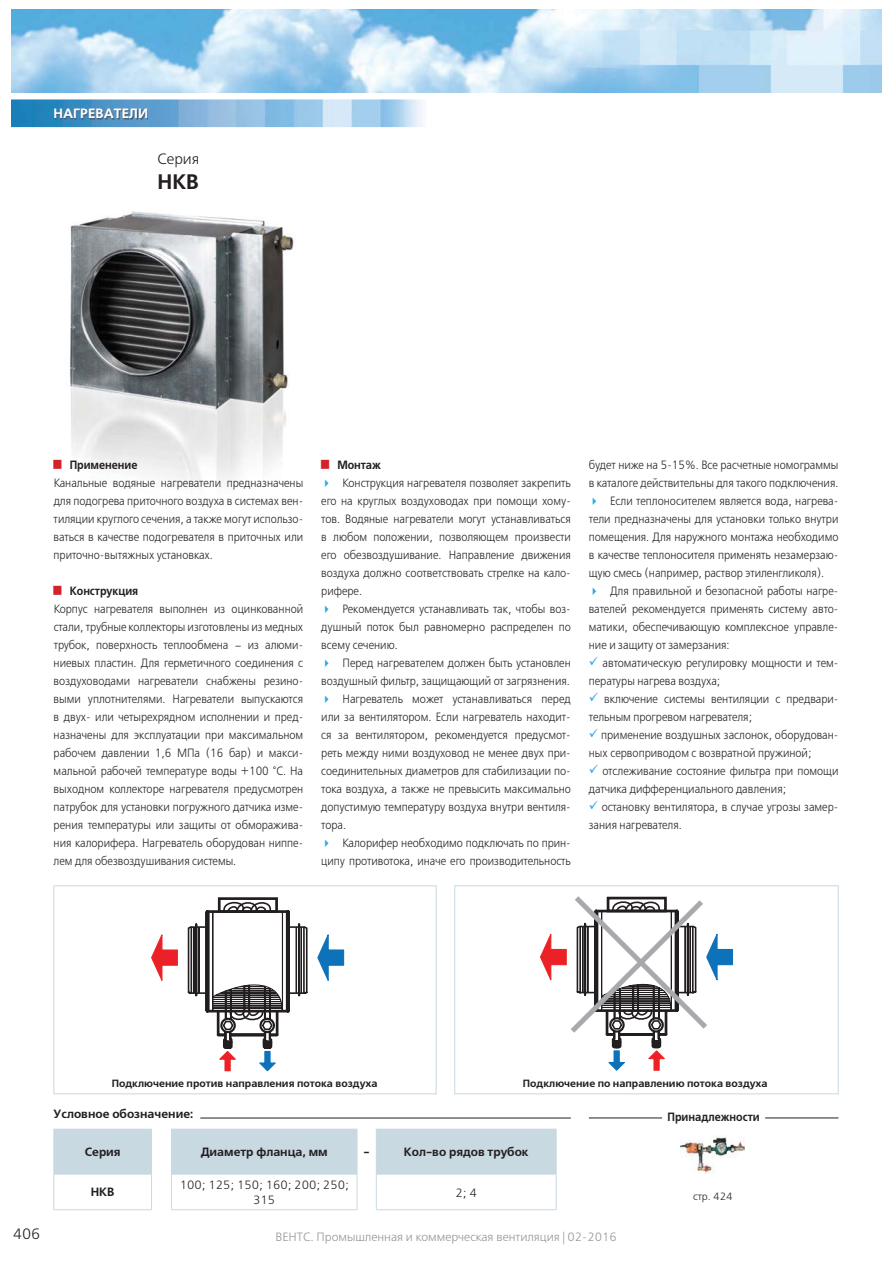
<style>
.page{position:relative;width:893px;height:1263px;background:#fff}
.page>*{position:absolute;margin:0;border:0;box-sizing:border-box;transform-origin:0 0}
.t1{font:700 21px "Free Set C";color:#231f20}
.t2{font:15px "Free Set C";color:#231f20}
.t3{font:700 13.5px "Free Set C";color:#fff}
.t4{font:12px/18px "Free Set C";color:#231f20;text-align:justify;scale:.9 1}
.t5{font:700 12px "Free Set C";color:#231f20}
.t6{font:12px "Free Set C";color:#939598}
.t7{font:700 12px "Free Set C";color:#231f20;scale:.9 1}
.t8{font:12px/14.4px "Free Set C";color:#231f20;text-align:center}
.t9{font:700 10.5px "Free Set C";color:#231f20}
.t10{font:10.5px "Free Set C";color:#231f20}
</style>
<div class="page">
<img style="left:11px;top:9px;width:870px;height:83px">
<img style="left:11px;top:99px;width:412px;height:28px">
<img style="left:69px;top:211px;width:226px;height:272px">
<img style="left:55px;top:109px;width:93px;height:10px">
<hr style="left:200px;top:1118px;width:371px;height:1px;background:#231f20">
<svg style="left:55px;top:1130px;width:501px;height:44px"></svg>
<hr style="left:357px;top:1129px;width:1px;height:45px;background:#c8d9e2">
<hr style="left:556px;top:1129px;width:1px;height:45px;background:#c8d9e2">
<hr style="left:54px;top:1174px;width:1px;height:36px;background:#c8d9e2">
<hr style="left:171px;top:1174px;width:1px;height:36px;background:#c8d9e2">
<hr style="left:357px;top:1174px;width:1px;height:36px;background:#c8d9e2">
<hr style="left:376px;top:1174px;width:1px;height:36px;background:#c8d9e2">
<hr style="left:556px;top:1174px;width:1px;height:36px;background:#c8d9e2">
<hr style="left:54px;top:1209px;width:98px;height:1px;background:#c8d9e2">
<hr style="left:171px;top:1209px;width:186px;height:1px;background:#c8d9e2">
<hr style="left:376px;top:1209px;width:180px;height:1px;background:#c8d9e2">
<hr style="left:54px;top:1129px;width:98px;height:1px;background:#c8d9e2">
<hr style="left:54px;top:1129px;width:1px;height:45px;background:#c8d9e2">
<hr style="left:171px;top:1129px;width:186px;height:1px;background:#c8d9e2">
<hr style="left:171px;top:1129px;width:1px;height:45px;background:#c8d9e2">
<hr style="left:376px;top:1129px;width:180px;height:1px;background:#c8d9e2">
<hr style="left:376px;top:1129px;width:1px;height:45px;background:#c8d9e2">
<hr style="left:54px;top:1174px;width:98px;height:1px;background:#c8d9e2">
<hr style="left:171px;top:1174px;width:186px;height:1px;background:#c8d9e2">
<hr style="left:376px;top:1174px;width:180px;height:1px;background:#c8d9e2">
<hr style="left:151px;top:1129px;width:1px;height:45px;background:#c8d9e2">
<hr style="left:151px;top:1174px;width:1px;height:36px;background:#c8d9e2">
<div style="left:206px;top:910px;width:83px;height:103px;border:3px solid #221e1f"></div>
<hr style="left:205px;top:912px;width:4px;height:99px;background:#221e1f">
<hr style="left:286px;top:912px;width:4px;height:99px;background:#221e1f">
<div style="left:218px;top:897px;width:60px;height:16px;border:3px solid #221e1f"></div>
<hr style="left:212px;top:912px;width:1px;height:99px;background:#221e1f">
<hr style="left:282px;top:912px;width:1px;height:99px;background:#221e1f">
<svg style="left:317px;top:934px;width:28px;height:47px"></svg>
<svg style="left:151px;top:934px;width:27px;height:47px"></svg>
<svg style="left:222px;top:900px;width:50px;height:14px"></svg>
<div style="left:190px;top:926px;width:18px;height:68px;border:2px solid #221e1f"></div>
<svg style="left:187px;top:926px;width:6px;height:68px"></svg>
<hr style="left:193px;top:927px;width:1px;height:66px;background:#221e1f">
<hr style="left:198px;top:927px;width:2px;height:66px;background:#221e1f">
<hr style="left:195px;top:924px;width:2px;height:71px;background:#221e1f">
<div style="left:287px;top:926px;width:18px;height:68px;border:2px solid #221e1f"></div>
<svg style="left:302px;top:926px;width:6px;height:68px"></svg>
<hr style="left:301px;top:927px;width:1px;height:66px;background:#221e1f">
<hr style="left:296px;top:927px;width:1px;height:66px;background:#221e1f">
<hr style="left:298px;top:924px;width:2px;height:71px;background:#221e1f">
<svg style="left:211px;top:979px;width:72px;height:116px"></svg>
<div style="left:54px;top:886px;width:382px;height:208px;border:1px solid #c8d9e2"></div>
<svg style="left:540px;top:896px;width:193px;height:175px"></svg>
<div style="left:454px;top:886px;width:384px;height:208px;border:1px solid #c8d9e2"></div>
<img style="left:681px;top:1135px;width:64px;height:38px">
<hr style="left:589px;top:1118px;width:73px;height:1px;background:#231f20">
<hr style="left:765px;top:1118px;width:73px;height:1px;background:#231f20">
<p class="t3" style="left:54px;top:109px;width:96px">НАГРЕВАТЕЛИ</p>
<p class="t2" style="left:158px;top:153px;width:43px">Серия</p>
<h1 class="t1" style="left:157px;top:174px;width:43px">НКВ</h1>
<p class="t7" style="left:70px;top:460px;width:77px">Применение</p>
<p class="t4" style="left:54px;top:475px;width:279px">Канальные водяные нагреватели предназначены для подогрева приточного воздуха в системах вен&shy;тиляции круглого сечения, а также могут использо&shy;ваться в качестве подогревателя в приточных или приточно-вытяжных установках.</p>
<p class="t7" style="left:70px;top:586px;width:78px">Конструкция</p>
<p class="t4" style="left:54px;top:601px;width:279px">Корпус нагревателя выполнен из оцинкованной стали, трубные коллекторы изготовлены из медных трубок, поверхность теплообмена – из алюми&shy;ниевых пластин. Для герметичного соединения с воздуховодами нагреватели снабжены резино&shy;выми уплотнителями. Нагреватели выпускаются в двух- или четырехрядном исполнении и пред&shy;назначены для эксплуатации при максимальном рабочем давлении 1,6 МПа (16 бар) и макси&shy;мальной рабочей температуре воды +100 °С. На выходном коллекторе нагревателя предусмотрен патрубок для установки погружного датчика изме&shy;рения температуры или защиты от обморажива&shy;ния калорифера. Нагреватель оборудован ниппе&shy;лем для обезвоздушивания системы.</p>
<p class="t7" style="left:337px;top:460px;width:50px">Монтаж</p>
<p class="t4" style="left:321px;top:475px;width:279px;text-indent:21px">Конструкция нагревателя позволяет закрепить его на круглых воздуховодах при помощи хому&shy;тов. Водяные нагреватели могут устанавливаться в любом положении, позволяющем произвести его обезвоздушивание. Направление движения воздуха должно соответствовать стрелке на кало&shy;рифере.</p>
<p class="t4" style="left:321px;top:601px;width:279px;text-indent:21px">Рекомендуется устанавливать так, чтобы воз&shy;душный поток был равномерно распределен по всему сечению.</p>
<p class="t4" style="left:342px;top:655px;width:255px">Перед нагревателем должен быть установлен</p>
<p class="t4" style="left:321px;top:673px;width:278px">воздушный фильтр, защищающий от загрязнения.</p>
<p class="t4" style="left:342px;top:691px;width:255px">Нагреватель может устанавливаться перед</p>
<p class="t4" style="left:321px;top:709px;width:279px">или за вентилятором. Если нагреватель находит-</p>
<p class="t4" style="left:321px;top:727px;width:279px">ся за вентилятором, рекомендуется предусмот-</p>
<p class="t4" style="left:321px;top:745px;width:279px">реть между ними воздуховод не менее двух при-</p>
<p class="t4" style="left:321px;top:763px;width:279px">соединительных диаметров для стабилизации по-</p>
<p class="t4" style="left:321px;top:781px;width:279px">тока воздуха, а также не превысить максимально</p>
<p class="t4" style="left:321px;top:799px;width:279px">допустимую температуру воздуха внутри вентиля-</p>
<p class="t4" style="left:321px;top:817px;width:29px">тора.</p>
<p class="t4" style="left:342px;top:835px;width:255px">Калорифер необходимо подключать по прин-</p>
<p class="t4" style="left:321px;top:853px;width:279px">ципу противотока, иначе его производительность</p>
<p class="t4" style="left:589px;top:457px;width:279px">будет ниже на 5-15%. Все расчетные номограммы</p>
<p class="t4" style="left:589px;top:475px;width:279px">в каталоге действительны для такого подключения.</p>
<p class="t4" style="left:610px;top:493px;width:255px">Если теплоносителем является вода, нагрева-</p>
<p class="t4" style="left:589px;top:511px;width:279px">тели предназначены для установки только внутри</p>
<p class="t4" style="left:589px;top:529px;width:279px">помещения. Для наружного монтажа необходимо</p>
<p class="t4" style="left:589px;top:547px;width:279px">в качестве теплоносителя применять незамерзаю-</p>
<p class="t4" style="left:589px;top:565px;width:263px">щую смесь (например, раствор этиленгликоля).</p>
<p class="t4" style="left:610px;top:583px;width:255px">Для правильной и безопасной работы нагре-</p>
<p class="t4" style="left:589px;top:601px;width:279px">вателей рекомендуется применять систему авто-</p>
<p class="t4" style="left:589px;top:619px;width:279px">матики, обеспечивающую комплексное управле-</p>
<p class="t4" style="left:589px;top:637px;width:158px">ние и защиту от замерзания:</p>
<p class="t4" style="left:602px;top:655px;width:264px">автоматическую регулировку мощности и тем-</p>
<p class="t4" style="left:589px;top:673px;width:148px">пературы нагрева воздуха;</p>
<p class="t4" style="left:604px;top:691px;width:262px">включение системы вентиляции с предвари-</p>
<p class="t4" style="left:589px;top:709px;width:183px">тельным прогревом нагревателя;</p>
<p class="t4" style="left:601px;top:727px;width:265px">применение воздушных заслонок, оборудован-</p>
<p class="t4" style="left:589px;top:745px;width:249px">ных сервоприводом с возвратной пружиной;</p>
<p class="t4" style="left:602px;top:763px;width:264px">отслеживание состояние фильтра при помощи</p>
<p class="t4" style="left:589px;top:781px;width:221px">датчика дифференциального давления;</p>
<p class="t4" style="left:602px;top:799px;width:264px">остановку вентилятора, в случае угрозы замер-</p>
<p class="t4" style="left:589px;top:817px;width:105px">зания нагревателя.</p>
<p class="t2" style="left:13px;top:1228px;width:29px">406</p>
<p class="t9" style="left:112px;top:1079px;width:267px">Подключение против направления потока воздуха</p>
<p class="t9" style="left:523px;top:1079px;width:246px">Подключение по направлению потока воздуха</p>
<p class="t7" style="left:667px;top:1112px;width:104px">Принадлежности</p>
<p class="t5" style="left:54px;top:1109px;width:141px">Условное обозначение:</p>
<p class="t5" style="left:85px;top:1148px;width:38px">Серия</p>
<p class="t5" style="left:201px;top:1148px;width:129px">Диаметр фланца, мм</p>
<p class="t5" style="left:364px;top:1148px;width:8px">-</p>
<p class="t5" style="left:404px;top:1148px;width:126px">Кол-во рядов трубок</p>
<p class="t5" style="left:91px;top:1188px;width:25px">НКВ</p>
<p class="t8" style="left:180px;top:1180px;width:171px">100; 125; 150; 160; 200; 250;<br>315</p>
<p class="t8" style="left:456px;top:1187px;width:23px">2; 4</p>
<p class="t10" style="left:693px;top:1193px;width:41px">стр. 424</p>
<p class="t6" style="left:275px;top:1232px;width:343px">ВЕНТС. Промышленная и коммерческая вентиляция | 02-2016</p>
</div>
